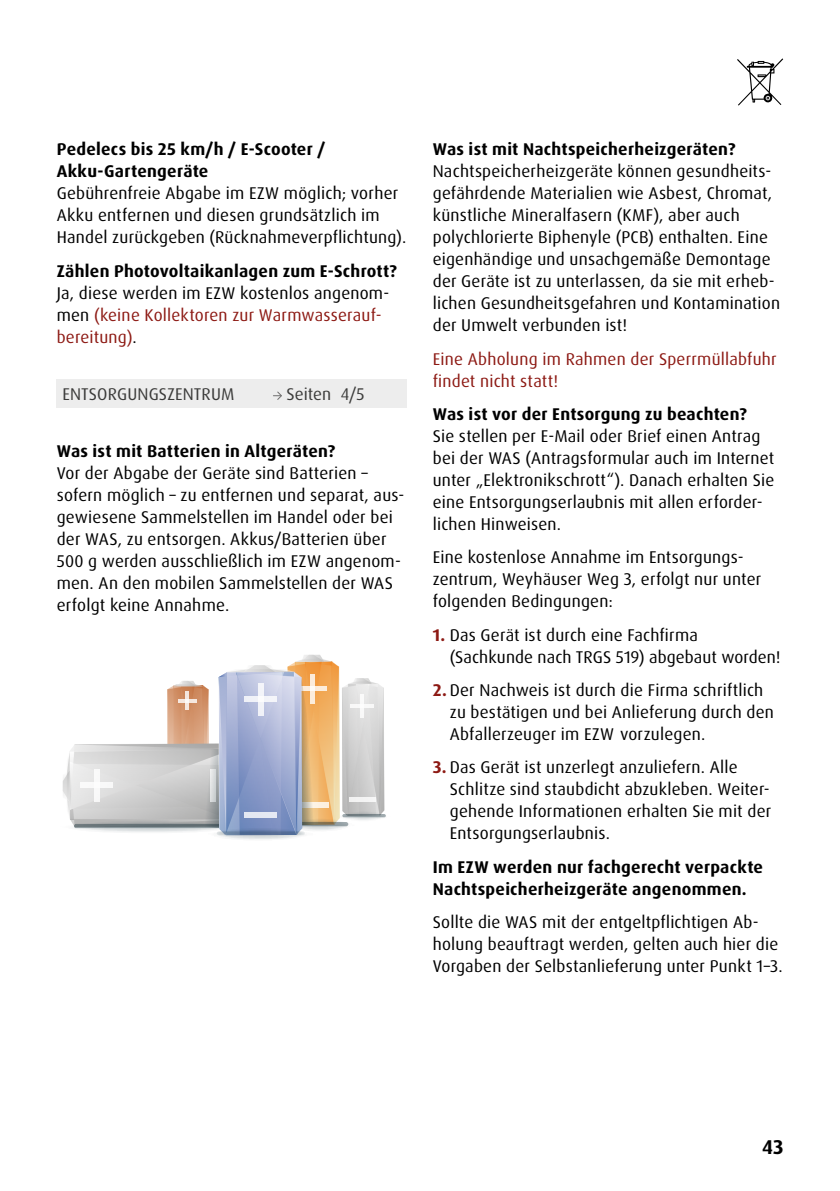
<style>
.page{position:relative;width:840px;height:1191px;background:#fff}
.page>*{position:absolute;margin:0;border:0;box-sizing:border-box;transform-origin:0 0}
.t1{font:700 20px "Dax OT";color:#000}
.t2{font:17px/22px "Dax Pro";letter-spacing:.015em;color:#000}
.t3{font:700 17px/22px "Dax OT";letter-spacing:.015em;color:#000}
.t4{font:17px/22px "Dax Pro";letter-spacing:.015em;color:#8d1a14}
.t5{font:17px "Dax Pro";letter-spacing:.01em;color:#3c3c3b}
.s1{color:#000}
.s2{font-family:"Dax OT";font-weight:700;color:#8d1a14}
</style>
<div class="page">
<div style="left:57px;top:379px;width:350px;height:29px;background:#ededed"></div>
<svg style="left:273px;top:391px;width:9px;height:9px"></svg>
<svg style="left:737px;top:59px;width:45px;height:47px"></svg>
<svg style="left:211px;top:829px;width:96px;height:12px"></svg>
<svg style="left:205px;top:830px;width:112px;height:8px"></svg>
<svg style="left:63px;top:655px;width:321px;height:180px"></svg>
<svg style="left:342px;top:811px;width:43px;height:9px"></svg>
<svg style="left:339px;top:812px;width:47px;height:9px"></svg>
<svg style="left:336px;top:813px;width:56px;height:6px"></svg>
<hr style="left:342px;top:814px;width:43px;height:3px;background:#04202b;border-radius:2px">
<p class="t3" style="left:57px;top:138px;width:270px">Pedelecs bis 25 km/h / E-Scooter /<br>Akku-Gartengeräte</p>
<p class="t2" style="left:57px;top:182px;width:351px">Gebührenfreie Abgabe im EZW möglich; vorher<br>Akku entfernen und diesen grundsätzlich im<br>Handel zurückgeben (Rücknahmeverpflichtung).</p>
<p class="t3" style="left:57px;top:260px;width:341px">Zählen Photovoltaikanlagen zum E-Schrott?</p>
<p class="t4" style="left:57px;top:282px;width:334px"><span class="s1">Ja, diese werden im EZW kostenlos angenom&shy;men</span> (keine Kollektoren zur Warmwasserauf&shy;bereitung)<span class="s1">.</span></p>
<p class="t5" style="left:62px;top:383px;width:173px">ENTSORGUNGSZENTRUM</p>
<p class="t5" style="left:286px;top:383px;width:79px">Seiten 4/5</p>
<p class="t3" style="left:57px;top:440px;width:280px">Was ist mit Batterien in Altgeräten?</p>
<p class="t2" style="left:57px;top:462px;width:349px">Vor der Abgabe der Geräte sind Batterien – sofern möglich – zu entfernen und separat, aus&shy;gewiesene Sammelstellen im Handel oder bei der WAS, zu entsorgen. Akkus/Batterien über 500 g werden ausschließlich im EZW angenom&shy;men. An den mobilen Sammelstellen der WAS erfolgt keine Annahme.</p>
<p class="t3" style="left:432px;top:138px;width:304px">Was ist mit Nachtspeicherheizgeräten?</p>
<p class="t2" style="left:432px;top:160px;width:348px">Nachtspeicherheizgeräte können gesundheits&shy;gefährdende Materialien wie Asbest, Chromat, künstliche Mineralfasern (KMF), aber auch polychlorierte Biphenyle (PCB) enthalten. Eine eigenhändige und unsachgemäße Demontage der Geräte ist zu unterlassen, da sie mit erheb&shy;lichen Gesundheitsgefahren und Kontamination der Umwelt verbunden ist!</p>
<p class="t4" style="left:432px;top:348px;width:345px">Eine Abholung im Rahmen der Sperrmüllabfuhr findet nicht statt!</p>
<p class="t3" style="left:432px;top:403px;width:315px">Was ist vor der Entsorgung zu beachten?</p>
<p class="t2" style="left:432px;top:425px;width:343px">Sie stellen per E-Mail oder Brief einen Antrag bei der WAS (Antragsformular auch im Internet unter „Elektronikschrott“). Danach erhalten Sie eine Entsorgungserlaubnis mit allen erforder&shy;lichen Hinweisen.</p>
<p class="t2" style="left:432px;top:546px;width:330px">Eine kostenlose Annahme im Entsorgungs&shy;zentrum, Weyhäuser Weg 3, erfolgt nur unter folgenden Bedingungen:</p>
<p class="t2" style="left:449px;top:624px;width:332px;text-indent:-17px"><span class="s2">1.</span> Das Gerät ist durch eine Fachfirma (Sachkunde nach TRGS 519) abgebaut worden!</p>
<p class="t2" style="left:449px;top:679px;width:325px;text-indent:-17px"><span class="s2">2.</span> Der Nachweis ist durch die Firma schriftlich zu bestätigen und bei Anlieferung durch den<br>Abfallerzeuger im EZW vorzulegen.</p>
<p class="t2" style="left:449px;top:756px;width:323px;text-indent:-17px"><span class="s2">3.</span> Das Gerät ist unzerlegt anzuliefern. Alle Schlitze sind staubdicht abzukleben. Weiter&shy;gehende Informationen erhalten Sie mit der Entsorgungserlaubnis.</p>
<p class="t3" style="left:432px;top:856px;width:331px">Im EZW werden nur fachgerecht verpackte<br>Nachtspeicherheizgeräte angenommen.</p>
<p class="t2" style="left:432px;top:911px;width:351px">Sollte die WAS mit der entgeltpflichtigen Ab&shy;holung beauftragt werden, gelten auch hier die<br>Vorgaben der Selbstanlieferung unter Punkt 1–3.</p>
<p class="t1" style="left:761px;top:1134px;width:23px">43</p>
</div>
